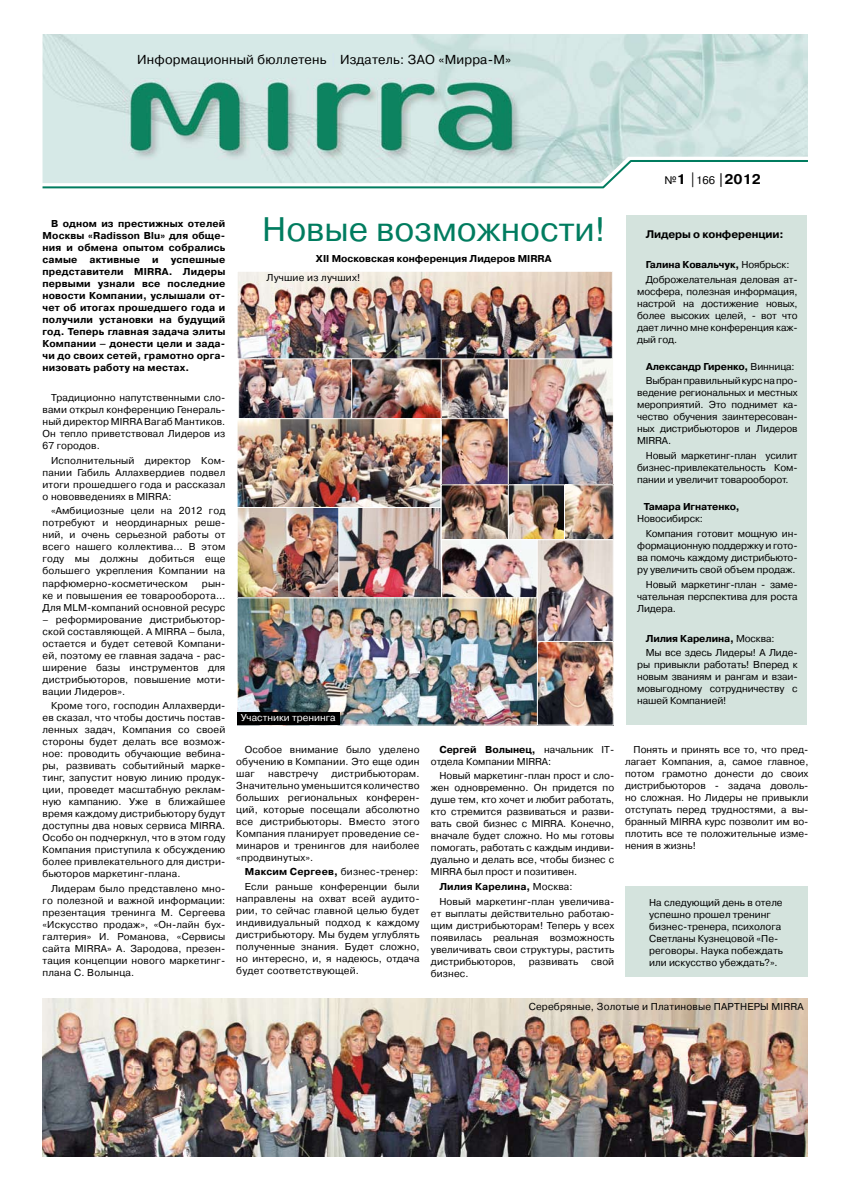
<style>
.page{position:relative;width:842px;height:1191px;background:#fff}
.page>*{position:absolute;margin:0;border:0;box-sizing:border-box;transform-origin:0 0}
.t1{font:34px "Pragmatica C";color:#007c5f}
.t2{font:700 14px "Pragmatica C";color:#000}
.t3{font:13px "Pragmatica C";letter-spacing:.015em;color:#000}
.t4{font:700 11px "Pragmatica C";letter-spacing:-.01em;color:#000}
.t5{font:10px/12px "Pragmatica C";letter-spacing:.01em;color:#000;text-align:justify}
.t6{font:700 10px/12px "Pragmatica C";color:#000;text-align:justify}
.t7{font:10px/14.8px "Pragmatica C";letter-spacing:-.01em;color:#000}
.t8{font:10px "Pragmatica C";color:#fff}
.s1{color:#d4e4f5}
.s2{font-weight:400;font-size:11px}
.s3{font-weight:400}
.s4{font-size:13px}
.s5{font-weight:700}
</style>
<div class="page">
<div style="left:625px;top:886px;width:183px;height:91px;background:#d4e3dd"></div>
<div style="left:626px;top:214px;width:180px;height:510px;background:#d4e3dd"></div>
<img style="left:43px;top:34px;width:765px;height:125px">
<svg style="left:42px;top:159px;width:766px;height:30px"></svg>
<img style="left:43px;top:998px;width:765px;height:159px">
<img style="left:352px;top:359px;width:156px;height:59px">
<img style="left:340px;top:508px;width:101px;height:89px">
<img style="left:443px;top:420px;width:65px;height:64px">
<div style="left:441px;top:418px;width:70px;height:72px;border:1px solid #fff"></div>
<img style="left:510px;top:359px;width:102px;height:125px">
<div style="left:508px;top:357px;width:106px;height:131px;border:1px solid #fff"></div>
<img style="left:239px;top:508px;width:98px;height:89px">
<div style="left:237px;top:505px;width:102px;height:96px;border:1px solid #fff"></div>
<img style="left:240px;top:359px;width:110px;height:59px">
<div style="left:238px;top:357px;width:114px;height:63px;border:1px solid #fff"></div>
<img style="left:239px;top:273px;width:372px;height:84px">
<div style="left:237px;top:271px;width:376px;height:88px;border:1px solid #fff"></div>
<img style="left:239px;top:420px;width:200px;height:86px">
<div style="left:237px;top:418px;width:204px;height:90px;border:1px solid #fff"></div>
<img style="left:565px;top:486px;width:47px;height:52px">
<div style="left:561px;top:484px;width:53px;height:56px;border:1px solid #fff"></div>
<img style="left:443px;top:486px;width:120px;height:52px">
<div style="left:441px;top:484px;width:70px;height:56px;border:1px solid #fff"></div>
<div style="left:508px;top:484px;width:57px;height:56px;border:1px solid #fff"></div>
<img style="left:443px;top:541px;width:94px;height:56px">
<div style="left:441px;top:539px;width:102px;height:78px;border:1px solid #fff"></div>
<img style="left:239px;top:599px;width:297px;height:124px">
<div style="left:237px;top:597px;width:301px;height:128px;border:1px solid #fff"></div>
<img style="left:539px;top:541px;width:73px;height:182px">
<div style="left:537px;top:630px;width:77px;height:95px;border:1px solid #fff"></div>
<div style="left:537px;top:539px;width:77px;height:103px;border:1px solid #fff"></div>
<div style="left:238px;top:712px;width:102px;height:12px;background:#000"></div>
<h3 class="t3" style="left:137px;top:52px;width:375px">Информационный бюллетень <span class="s1">|</span> Издатель: ЗАО «Мирра-М»</h3>
<h2 class="t2" style="left:664px;top:171px;width:98px"><span class="s2">№</span>1 <span class="s3">|</span><span class="s2">166</span> <span class="s4">|</span>2012</h2>
<p class="t6" style="left:43px;top:218px;width:184px;text-indent:8px">В одном из престижных отелей Москвы «Radisson Blu» для обще&shy;ния и обмена опытом собрались самые активные и успешные представители MIRRA. Лидеры первыми узнали все последние новости Компании, услышали от&shy;чет об итогах прошедшего года и получили установки на будущий год. Теперь главная задача элиты Компании – донести цели и зада&shy;чи до своих сетей, грамотно орга&shy;низовать работу на местах.</p>
<p class="t5" style="left:43px;top:391px;width:184px;text-indent:8px">Традиционно напутственными сло&shy;вами открыл конференцию Генераль&shy;ный директор MIRRA Вагаб Мантиков.<br>Он тепло приветствовал Лидеров из 67 городов.</p>
<p class="t5" style="left:43px;top:454px;width:184px;text-indent:8px">Исполнительный директор Ком&shy;пании Габиль Аллахвердиев подвел итоги прошедшего года и рассказал о нововведениях в MIRRA:</p>
<p class="t5" style="left:43px;top:505px;width:184px;text-indent:8px">«Амбициозные цели на 2012 год потребуют и неординарных реше&shy;ний, и очень серьезной работы от всего нашего коллектива… В этом году мы должны добиться еще большего укрепления Компании на парфюмерно-косметическом</p>
<p class="t5" style="left:43px;top:577px;width:184px;text-indent:159px">рын&shy;ке и повышения ее товарооборота… Для MLM-компаний основной ресурс</p>
<p class="t5" style="left:43px;top:613px;width:184px">– реформирование дистрибьютор&shy;ской составляющей. А MIRRA – была, остается и будет сетевой Компани&shy;ей, поэтому ее главная задача - рас&shy;ширение базы инструментов для дистрибьюторов, повышение моти&shy;вации Лидеров».</p>
<p class="t5" style="left:43px;top:700px;width:184px;text-indent:8px">Кроме того, господин Аллахверди&shy;ев сказал, что чтобы достичь постав&shy;ленных задач, Компания со своей стороны будет делать все возмож&shy;ное: проводить обучающие вебина&shy;ры, развивать событийный марке&shy;тинг, запустит новую линию продук&shy;ции, проведет масштабную реклам&shy;ную кампанию. Уже в ближайшее время каждому дистрибьютору будут доступны два новых сервиса MIRRA.<br>Особо он подчеркнул, что в этом году Компания приступила к обсуждению более привлекательного для дистри&shy;бьюторов маркетинг-плана.</p>
<p class="t5" style="left:43px;top:883px;width:184px;text-indent:8px">Лидерам было представлено мно&shy;го полезной и важной информации: презентация тренинга М. Сергеева «Искусство продаж», «Oн-лайн бух&shy;галтерия» И. Романова, «Сервисы сайта MIRRA» А. Зародова, презен&shy;тация концепции нового маркетинг&shy;плана С. Волынца.</p>
<h1 class="t1" style="left:262px;top:210px;width:345px">Новые возможности!</h1>
<p class="t6" style="left:316px;top:253px;width:237px">XII Московская конференция Лидеров MIRRA</p>
<p class="t5" style="left:266px;top:271px;width:95px">Лучшие из лучших!</p>
<p class="t8" style="left:241px;top:712px;width:96px">Участники тренинга</p>
<p class="t5" style="left:236px;top:743px;width:185px;text-indent:8px">Особое внимание было уделено обучению в Компании. Это еще один шаг</p>
<p class="t5" style="left:236px;top:767px;width:185px;text-indent:95px">дистрибьюторам.<br>Значительно уменьшится количество больших региональных конферен&shy;ций, которые посещали абсолютно все дистрибьюторы. Вместо этого Компания планирует проведение се&shy;минаров и тренингов для наиболее «продвинутых».</p>
<p class="t5" style="left:245px;top:864px;width:176px;line-height:14.8px"><span class="s5">Максим Сергеев,</span> бизнес-тренер:<br>Если раньше конференции были</p>
<p class="t5" style="left:236px;top:893px;width:185px">направлены на охват всей аудито&shy;рии, то сейчас главной целью будет индивидуальный подход к каждому дистрибьютору. Мы будем углублять полученные знания. Будет сложно, но интересно, и, я надеюсь, отдача будет соответствующей.</p>
<p class="t5" style="left:268px;top:767px;width:52px">навстречу</p>
<p class="t5" style="left:431px;top:743px;width:185px;text-indent:8px"><span class="s5">Сергей Волынец,</span> начальник IT&shy;отдела Компании MIRRA:</p>
<p class="t5" style="left:431px;top:770px;width:185px;text-indent:8px">Новый маркетинг-план прост и сло&shy;жен одновременно. Он придется по душе тем, кто хочет и любит работать, кто стремится развиваться и разви&shy;вать свой бизнес с MIRRA. Конечно, вначале будет сложно. Но мы готовы помогать, работать с каждым индиви&shy;дуально и делать все, чтобы бизнес с MIRRA был прост и позитивен.</p>
<p class="t5" style="left:439px;top:879px;width:176px;line-height:14.8px"><span class="s5">Лилия Карелина,</span> Москва:<br>Новый маркетинг-план увеличива-</p>
<p class="t5" style="left:431px;top:907px;width:185px">ет выплаты действительно работаю&shy;щим дистрибьюторам! Теперь у всех появилась реальная возможность увеличивать свои структуры, растить дистрибьюторов,</p>
<p class="t5" style="left:529px;top:955px;width:51px">развивать</p>
<p class="t5" style="left:591px;top:955px;width:24px">свой</p>
<p class="t5" style="left:431px;top:967px;width:39px">бизнес.</p>
<p class="t4" style="left:646px;top:228px;width:139px">Лидеры о конференции:</p>
<p class="t7" style="left:646px;top:257px;width:153px"><span class="s5">Галина Ковальчук,</span> Ноябрьск:<br>Доброжелательная деловая ат-</p>
<p class="t5" style="left:637px;top:285px;width:162px">мосфера, полезная информация, настрой на достижение новых, более высоких целей, - вот что дает лично мне конференция каж&shy;дый год.</p>
<p class="t7" style="left:646px;top:359px;width:153px"><span class="s5">Александр Гиренко,</span> Винница:<br>Выбран правильный курс на про-</p>
<p class="t5" style="left:637px;top:387px;width:162px">ведение региональных и местных мероприятий. Это поднимет ка&shy;чество обучения заинтересован&shy;ных дистрибьюторов и Лидеров MIRRA.</p>
<p class="t5" style="left:637px;top:450px;width:162px;text-indent:8px">Новый маркетинг-план усилит бизнес-привлекательность Ком&shy;пании и увеличит товарооборот.</p>
<p class="t6" style="left:644px;top:501px;width:97px">Тамара Игнатенко,</p>
<p class="t7" style="left:646px;top:511px;width:153px;text-indent:-8px">Новосибирск:<br>Компания готовит мощную ин-</p>
<p class="t5" style="left:637px;top:539px;width:162px">формационную поддержку и гото&shy;ва помочь каждому дистрибьюто&shy;ру увеличить свой объем продаж.</p>
<p class="t5" style="left:637px;top:578px;width:162px;text-indent:8px">Новый маркетинг-план - заме&shy;чательная перспектива для роста Лидера.</p>
<p class="t7" style="left:646px;top:630px;width:153px"><span class="s5">Лилия Карелина,</span> Москва:<br>Мы все здесь Лидеры! А Лиде-</p>
<p class="t5" style="left:637px;top:659px;width:162px">ры привыкли работать! Вперед к новым званиям и рангам и взаи&shy;мовыгодному сотрудничеству с нашей Компанией!</p>
<p class="t5" style="left:625px;top:743px;width:185px;text-indent:8px">Понять и принять все то, что пред&shy;лагает Компания, а, самое главное, потом грамотно донести до своих дистрибьюторов - задача доволь&shy;но сложная. Но Лидеры не привыкли отступать перед трудностями, а вы&shy;бранный MIRRA курс позволит им во&shy;плотить все те положительные изме&shy;нения в жизнь!</p>
<p class="t5" style="left:649px;top:896px;width:135px;text-align:left">На следующий день в отеле успешно прошел тренинг бизнес-тренера, психолога<br>Светланы Кузнецовой «Пе&shy;реговоры. Наука побеждать или искусство убеждать?».</p>
<p class="t5" style="left:529px;top:1000px;width:276px">Серебряные, Золотые и Платиновые ПАРТНЕРЫ MIRRA</p>
</div>
